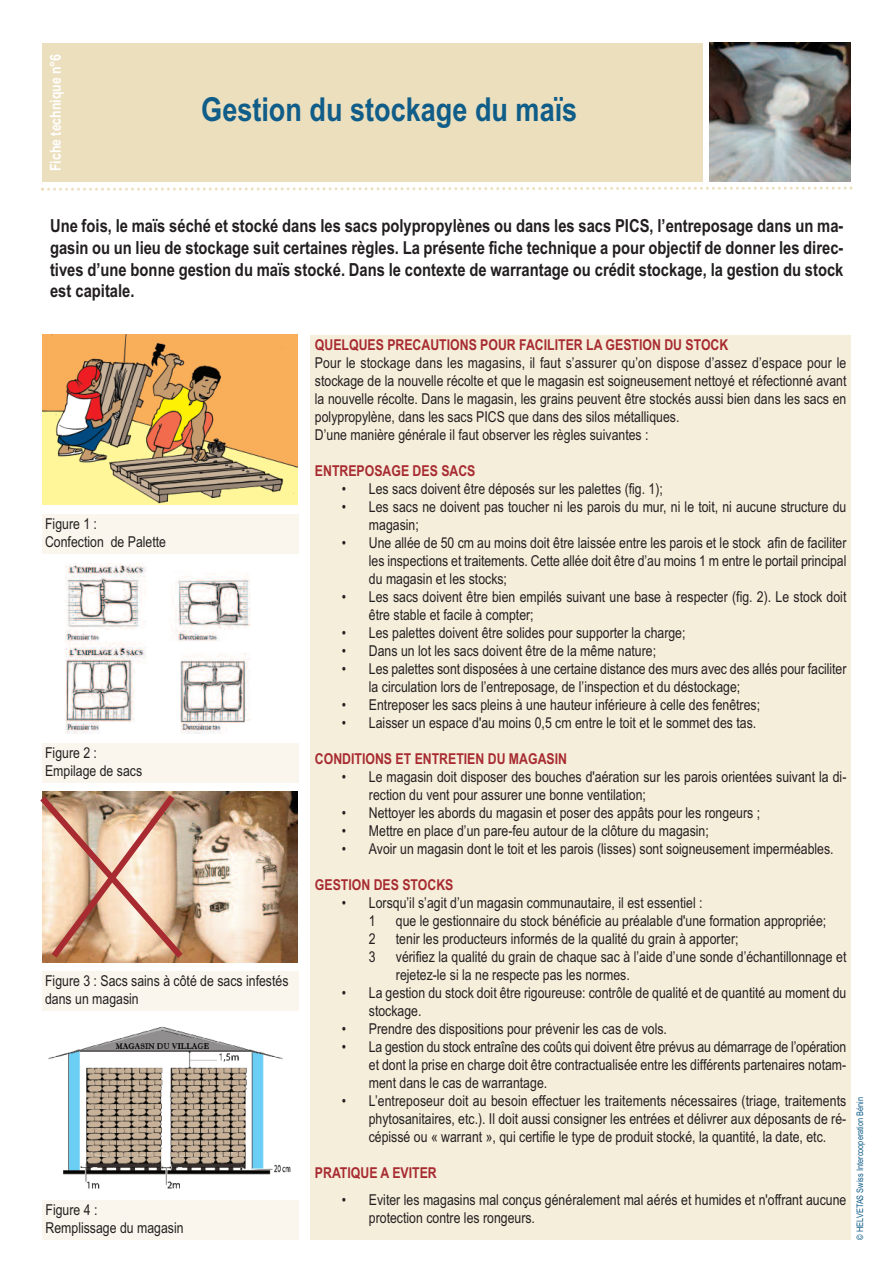
<style>
.page{position:relative;width:893px;height:1263px;background:#fff}
.page>*{position:absolute;margin:0;border:0;box-sizing:border-box;transform-origin:0 0}
.t1{font:700 33px "Arial Narrow";color:#0f5d88}
.t2{font:700 18px/21.6px "Arial Narrow";color:#231f20;text-align:justify}
.t3{font:15px/18px "Arial Narrow";color:#231f20}
.t4{font:700 15px "Arial Narrow";color:#a72b30}
.t5{font:700 15px "Arial Narrow";color:#fff}
.t6{font:9px "Arial Narrow";color:#0f5d88}
</style>
<div class="page">
<div style="left:43px;top:43px;width:660px;height:139px;background:#ecdfbd"></div>
<svg style="left:41px;top:186px;width:811px;height:5px"></svg>
<img style="left:710px;top:43px;width:141px;height:139px">
<div style="left:310px;top:335px;width:541px;height:904px;background:#f5eedb"></div>
<img style="left:43px;top:335px;width:255px;height:170px">
<img style="left:65px;top:563px;width:186px;height:170px">
<img style="left:189px;top:792px;width:109px;height:170px">
<img style="left:48px;top:1026px;width:243px;height:163px">
<div style="left:42px;top:743px;width:256px;height:39px;background:#faf6ed"></div>
<div style="left:42px;top:971px;width:256px;height:40px;background:#faf6ed"></div>
<div style="left:43px;top:1200px;width:256px;height:39px;background:#faf6ed"></div>
<div style="left:42px;top:514px;width:256px;height:40px;background:#faf6ed"></div>
<svg style="left:40px;top:791px;width:149px;height:172px;background:#d6b298"></svg>
<p class="t5" style="left:47px;top:171px;width:119px;rotate:-90deg">Fiche technique n°6</p>
<h1 class="t1" style="left:201px;top:90px;width:377px">Gestion du stockage du maïs</h1>
<p class="t2" style="left:50px;top:215px;width:795px">Une fois, le maïs séché et stocké dans les sacs polypropylènes ou dans les sacs PICS, l’entreposage dans un ma&shy;gasin ou un lieu de stockage suit certaines règles. La présente fiche technique a pour objectif de donner les direc&shy;tives d’une bonne gestion du maïs stocké. Dans le contexte de warrantage ou crédit stockage, la gestion du stock est capitale.</p>
<p class="t4" style="left:315px;top:336px;width:415px">QUELQUES PRECAUTIONS POUR FACILITER LA GESTION DU STOCK</p>
<p class="t3" style="left:315px;top:354px;width:533px">Pour le stockage dans les magasins, il faut s’assurer qu’on dispose d’assez d’espace pour le stockage de la nouvelle récolte et que le magasin est soigneusement nettoyé et réfectionné avant la nouvelle récolte. Dans le magasin, les grains peuvent être stockés aussi bien dans les sacs en polypropylène, dans les sacs PICS que dans des silos métalliques.<br>D’une manière générale il faut observer les règles suivantes :</p>
<p class="t4" style="left:315px;top:462px;width:162px">ENTREPOSAGE DES SACS</p>
<p class="t3" style="left:342px;top:480px;width:323px">• Les sacs doivent être déposés sur les palettes (fig. 1);</p>
<p class="t3" style="left:369px;top:498px;width:479px;text-indent:-27px">• Les sacs ne doivent pas toucher ni les parois du mur, ni le toit, ni aucune structure du magasin;</p>
<p class="t3" style="left:369px;top:534px;width:479px;text-align:justify;text-indent:-27px">• Une allée de 50 cm au moins doit être laissée entre les parois et le stock afin de faciliter les inspections et traitements. Cette allée doit être d’au moins 1 m entre le portail principal du magasin et les stocks;</p>
<p class="t3" style="left:369px;top:588px;width:479px;text-indent:-27px">• Les sacs doivent être bien empilés suivant une base à respecter (fig. 2). Le stock doit être stable et facile à compter;</p>
<p class="t3" style="left:342px;top:624px;width:345px">• Les palettes doivent être solides pour supporter la charge;</p>
<p class="t3" style="left:342px;top:642px;width:316px">• Dans un lot les sacs doivent être de la même nature;</p>
<p class="t3" style="left:369px;top:660px;width:479px;text-indent:-27px">• Les palettes sont disposées à une certaine distance des murs avec des allés pour faciliter la circulation lors de l’entreposage, de l’inspection et du déstockage;</p>
<p class="t3" style="left:342px;top:696px;width:420px">• Entreposer les sacs pleins à une hauteur inférieure à celle des fenêtres;</p>
<p class="t3" style="left:342px;top:714px;width:416px">• Laisser un espace d'au moins 0,5 cm entre le toit et le sommet des tas.</p>
<p class="t4" style="left:315px;top:750px;width:254px">CONDITIONS ET ENTRETIEN DU MAGASIN</p>
<p class="t3" style="left:369px;top:768px;width:479px;text-indent:-27px">• Le magasin doit disposer des bouches d'aération sur les parois orientées suivant la di&shy;rection du vent pour assurer une bonne ventilation;</p>
<p class="t3" style="left:342px;top:804px;width:420px">• Nettoyer les abords du magasin et poser des appâts pour les rongeurs ;</p>
<p class="t3" style="left:342px;top:822px;width:368px">• Mettre en place d’un pare-feu autour de la clôture du magasin;</p>
<p class="t3" style="left:342px;top:840px;width:493px">• Avoir un magasin dont le toit et les parois (lisses) sont soigneusement imperméables.</p>
<p class="t4" style="left:315px;top:876px;width:140px">GESTION DES STOCKS</p>
<p class="t3" style="left:369px;top:894px;width:335px;text-indent:-27px">• Lorsqu’il s’agit d’un magasin communautaire, il est essentiel :<br>1</p>
<p class="t3" style="left:45px;top:515px;width:123px">Figure 1 :<br>Confection de Palette</p>
<p class="t3" style="left:45px;top:743px;width:99px">Figure 2 :<br>Empilage de sacs</p>
<p class="t3" style="left:396px;top:912px;width:432px">que le gestionnaire du stock bénéficie au préalable d'une formation appropriée;</p>
<p class="t3" style="left:45px;top:972px;width:245px">Figure 3 : Sacs sains à côté de sacs infestés dans un magasin</p>
<p class="t3" style="left:46px;top:1200px;width:140px">Figure 4 :<br>Remplissage du magasin</p>
<p class="t3" style="left:369px;top:930px;width:8px">2</p>
<p class="t3" style="left:396px;top:930px;width:344px">tenir les producteurs informés de la qualité du grain à apporter;</p>
<p class="t3" style="left:369px;top:948px;width:8px">3</p>
<p class="t3" style="left:396px;top:948px;width:452px">vérifiez la qualité du grain de chaque sac à l’aide d’une sonde d’échantillonnage et rejetez-le si la ne respecte pas les normes.</p>
<p class="t3" style="left:369px;top:984px;width:479px;text-indent:-27px">• La gestion du stock doit être rigoureuse: contrôle de qualité et de quantité au moment du stockage.</p>
<p class="t3" style="left:342px;top:1020px;width:327px">• Prendre des dispositions pour prévenir les cas de vols.</p>
<p class="t3" style="left:369px;top:1038px;width:479px;text-align:justify;text-indent:-27px">• La gestion du stock entraîne des coûts qui doivent être prévus au démarrage de l’opération et dont la prise en charge doit être contractualisée entre les différents partenaires notam&shy;ment dans le cas de warrantage.</p>
<p class="t3" style="left:369px;top:1092px;width:479px;text-align:justify;text-indent:-27px">• L’entreposeur doit au besoin effectuer les traitements nécessaires (triage, traitements phytosanitaires, etc.). Il doit aussi consigner les entrées et délivrer aux déposants de ré&shy;cépissé ou « warrant », qui certifie le type de produit stocké, la quantité, la date, etc.</p>
<p class="t4" style="left:315px;top:1164px;width:123px">PRATIQUE A EVITER</p>
<p class="t3" style="left:369px;top:1191px;width:479px;text-indent:-27px">• Eviter les magasins mal conçus généralement mal aérés et humides et n'offrant aucune protection contre les rongeurs.</p>
<p class="t6" style="left:855px;top:1239px;width:144px;rotate:-90deg">© HELVETAS Swiss Intercooperation Bénin</p>
</div>
